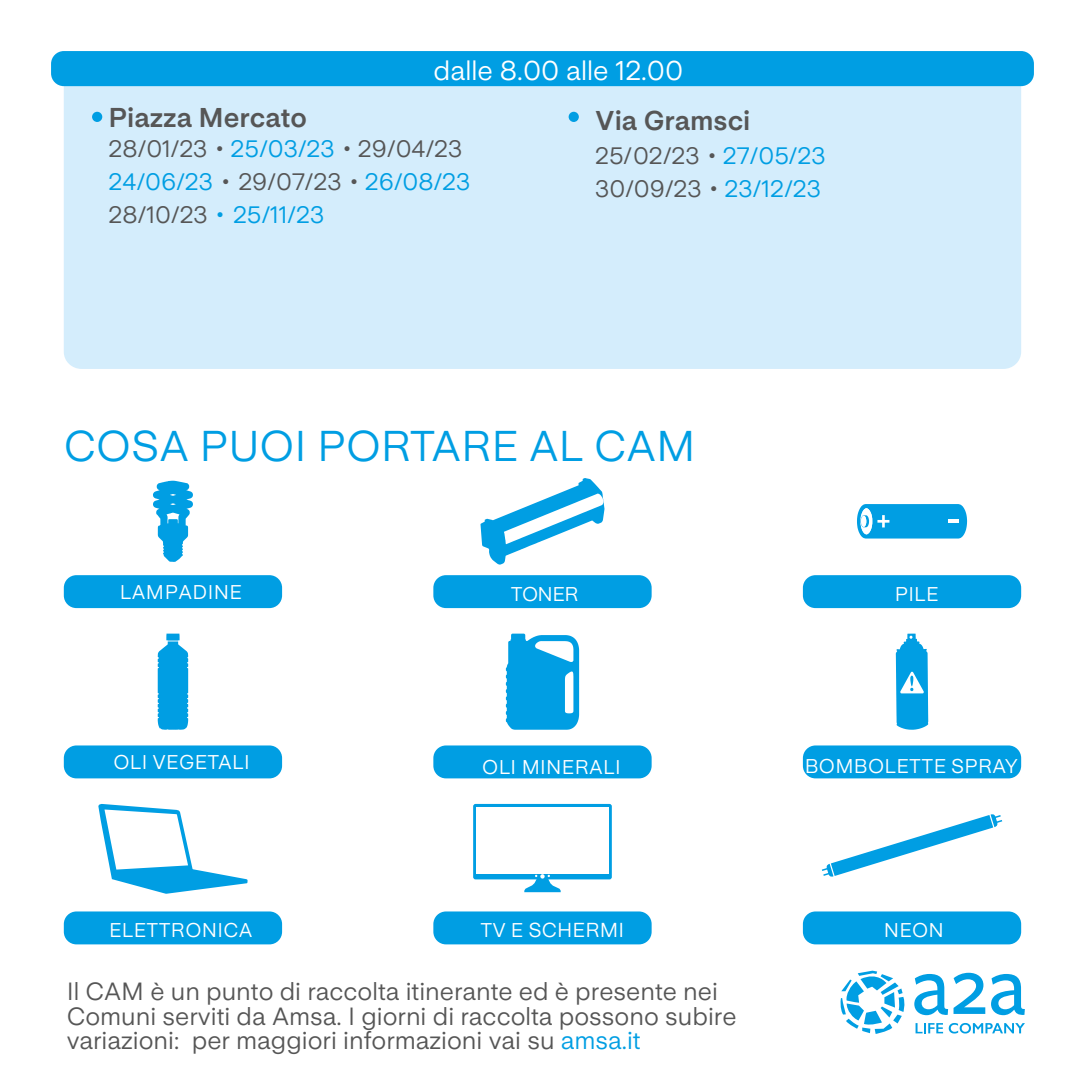
<style>
.page{position:relative;width:1085px;height:1085px;background:#fff}
.page>*{position:absolute;margin:0;border:0;box-sizing:border-box;transform-origin:0 0}
.t1{font:42.75px "Life Sans";color:#009ee3}
.t2{font:27px "Life Sans";color:#fff}
.t3{font:700 27px "Life Sans";color:#565656}
.t4{font:700 27px "Life Sans";color:#565656}
.t5{font:24.75px/24.8px "Life Sans";color:#565656}
.t6{font:23.62px/33.1px "Life Sans";color:#565656}
.t7{font:20.03px "Life Sans";letter-spacing:.005em;color:#fff}
.t8{font:19.8px "Life Sans";letter-spacing:.02em;color:#fff}
.s1{color:#009ee3}
.s2{font-size:19.8px}
</style>
<div class="page">
<div style="left:64px;top:71px;width:956px;height:298px;background:#d4edfc;border-radius:17px"></div>
<div style="left:802px;top:911px;width:218px;height:33px;background:#009ee3;border-radius:13px"></div>
<svg style="left:821px;top:814px;width:181px;height:63px"></svg>
<div style="left:433px;top:911px;width:218px;height:33px;background:#009ee3;border-radius:13px"></div>
<div style="left:473px;top:803px;width:138px;height:76px;background:#009ee3;border-radius:2px"></div>
<div style="left:476px;top:807px;width:133px;height:66px;background:#fff"></div>
<svg style="left:524px;top:873px;width:36px;height:19px"></svg>
<div style="left:64px;top:911px;width:218px;height:33px;background:#009ee3;border-radius:13px"></div>
<svg style="left:98px;top:804px;width:149px;height:89px"></svg>
<div style="left:433px;top:745px;width:218px;height:33px;background:#009ee3;border-radius:13px"></div>
<svg style="left:505px;top:633px;width:74px;height:96px"></svg>
<div style="left:64px;top:745px;width:218px;height:33px;background:#009ee3;border-radius:13px"></div>
<svg style="left:158px;top:633px;width:30px;height:97px;background:#1ea9e6"></svg>
<div style="left:802px;top:745px;width:218px;height:33px;background:#009ee3;border-radius:13px"></div>
<svg style="left:895px;top:633px;width:33px;height:96px"></svg>
<div style="left:433px;top:575px;width:218px;height:33px;background:#009ee3;border-radius:13px"></div>
<svg style="left:480px;top:478px;width:124px;height:86px"></svg>
<div style="left:64px;top:575px;width:218px;height:33px;background:#009ee3;border-radius:13px"></div>
<svg style="left:153px;top:480px;width:40px;height:82px"></svg>
<div style="left:802px;top:575px;width:218px;height:33px;background:#009ee3;border-radius:13px"></div>
<svg style="left:857px;top:504px;width:109px;height:34px;background:#1ca8e6"></svg>
<svg style="left:840px;top:970px;width:65px;height:63px"></svg>
<svg style="left:914px;top:974px;width:33px;height:41px"></svg>
<svg style="left:953px;top:972px;width:71px;height:43px"></svg>
<svg style="left:915px;top:1023px;width:27px;height:10px"></svg>
<svg style="left:948px;top:1023px;width:76px;height:10px"></svg>
<div style="left:51px;top:51px;width:982px;height:35px;background:#009ee3;border-radius:13px"></div>
<div style="left:92px;top:112px;width:10px;height:10px;background:#009ee3;border-radius:50%"></div>
<div style="left:568px;top:112px;width:10px;height:10px;background:#009ee3;border-radius:50%"></div>
<p class="t2" style="left:433px;top:55px;width:251px">dalle 8.00 alle 12.00</p>
<p class="t3" style="left:108px;top:102px;width:200px">Piazza Mercato</p>
<p class="t6" style="left:108px;top:132px;width:363px">28/01/23 • <span class="s1">25/03/23</span> • 29/04/23<br><span class="s1">24/06/23</span> • 29/07/23 • <span class="s1">26/08/23<br></span>28/10/23 <span class="s1">• 25/11/23</span></p>
<p class="t4" style="left:595px;top:105px;width:157px">Via Gramsci</p>
<p class="t6" style="left:595px;top:139px;width:232px">25/02/23 • <span class="s1">27/05/23<br></span>30/09/23 • <span class="s1">23/12/23</span></p>
<h1 class="t1" style="left:64px;top:422px;width:633px">COSA PUOI PORTARE AL CAM</h1>
<p class="t8" style="left:120px;top:580px;width:124px">LAMPADINE</p>
<p class="t8" style="left:510px;top:582px;width:69px">TONER</p>
<p class="t8" style="left:894px;top:582px;width:45px">PILE</p>
<p class="t8" style="left:113px;top:750px;width:138px">OLI VEGETALI</p>
<p class="t8" style="left:482px;top:755px;width:140px">OLI MINERALI</p>
<p class="t8" style="left:804px;top:755px;width:215px">BOMBOLETTE SPRAY</p>
<p class="t8" style="left:109px;top:918px;width:145px">ELETTRONICA</p>
<p class="t7" style="left:480px;top:918px;width:145px"><span class="s2">TV E</span> SCHERMI</p>
<p class="t8" style="left:883px;top:918px;width:62px">NEON</p>
<p class="t5" style="left:67px;top:978px;width:671px">Il CAM è un punto di raccolta itinerante ed è presente nei<br>Comuni serviti da Amsa. I giorni di raccolta possono subire variazioni: per maggiori informazioni vai su <span class="s1">amsa.it</span></p>
</div>
